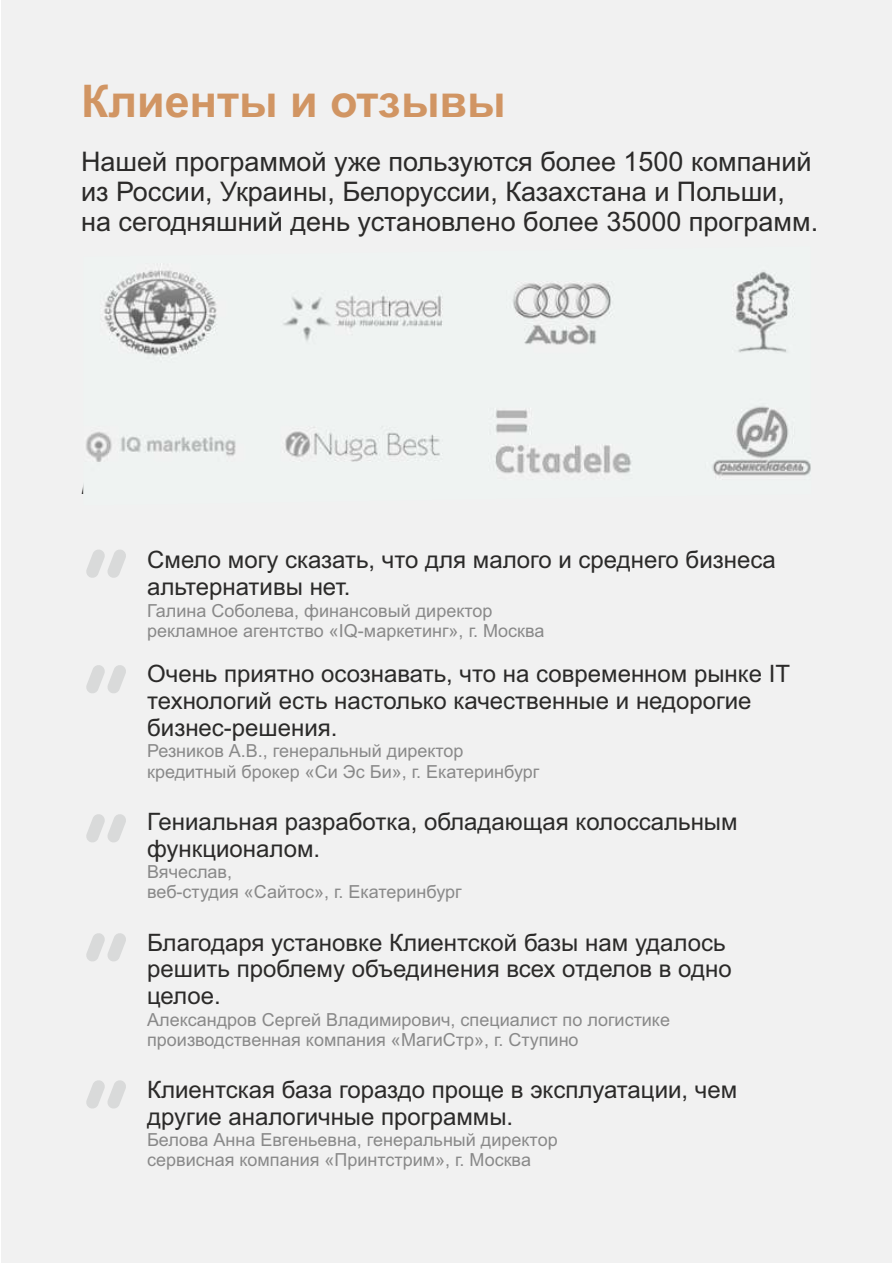
<style>
.page{position:relative;width:893px;height:1263px;background:#fff}
.page>*{position:absolute;margin:0;border:0;box-sizing:border-box;transform-origin:0 0}
.t1{font:700 45px "Arial";color:#d19563}
.t2{font:27px/30.2px "Arial";color:#2b2a29}
.t3{font:24px/26.8px "Arial";color:#2b2a29}
.t4{font:18px/20.1px "Arial";color:#898989}
</style>
<div class="page">
<div style="left:1px;top:0;width:891px;height:1263px;background:#f1f1f1"></div>
<img style="left:86px;top:269px;width:725px;height:207px">
<svg style="left:86px;top:550px;width:40px;height:28px"></svg>
<svg style="left:86px;top:665px;width:40px;height:28px"></svg>
<svg style="left:86px;top:814px;width:40px;height:28px"></svg>
<svg style="left:86px;top:933px;width:40px;height:28px"></svg>
<svg style="left:86px;top:1080px;width:40px;height:29px"></svg>
<h1 class="t1" style="left:81px;top:84px;width:426px">Клиенты и отзывы</h1>
<p class="t2" style="left:81px;top:149px;width:738px">Нашей программой уже пользуются более 1500 компаний из России, Украины, Белоруссии, Казахстана и Польши, на сегодняшний день установлено более 35000 программ.</p>
<p class="t3" style="left:147px;top:549px;width:630px">Смело могу сказать, что для малого и среднего бизнеса альтернативы нет.</p>
<p class="t4" style="left:147px;top:602px;width:399px">Галина Соболева, финансовый директор рекламное агентство «IQ-маркетинг», г. Москва</p>
<p class="t3" style="left:147px;top:663px;width:644px">Очень приятно осознавать, что на современном рынке IT технологий есть настолько качественные и недорогие бизнес-решения.</p>
<p class="t4" style="left:147px;top:743px;width:394px">Резников А.В., генеральный директор кредитный брокер «Си Эс Би», г. Екатеринбург</p>
<p class="t3" style="left:147px;top:810px;width:592px">Гениальная разработка, обладающая колоссальным функционалом.</p>
<p class="t4" style="left:147px;top:863px;width:316px">Вячеслав,<br>веб-студия «Сайтос», г. Екатеринбург</p>
<p class="t3" style="left:147px;top:931px;width:586px">Благодаря установке Клиентской базы нам удалось решить проблему объединения всех отделов в одно целое.</p>
<p class="t4" style="left:147px;top:1011px;width:524px">Александров Сергей Владимирович, специалист по логистике производственная компания «МагиСтр», г. Ступино</p>
<p class="t3" style="left:147px;top:1078px;width:592px">Клиентская база гораздо проще в эксплуатации, чем другие аналогичные программы.</p>
<p class="t4" style="left:147px;top:1131px;width:412px">Белова Анна Евгеньевна, генеральный директор сервисная компания «Принтстрим», г. Москва</p>
</div>
